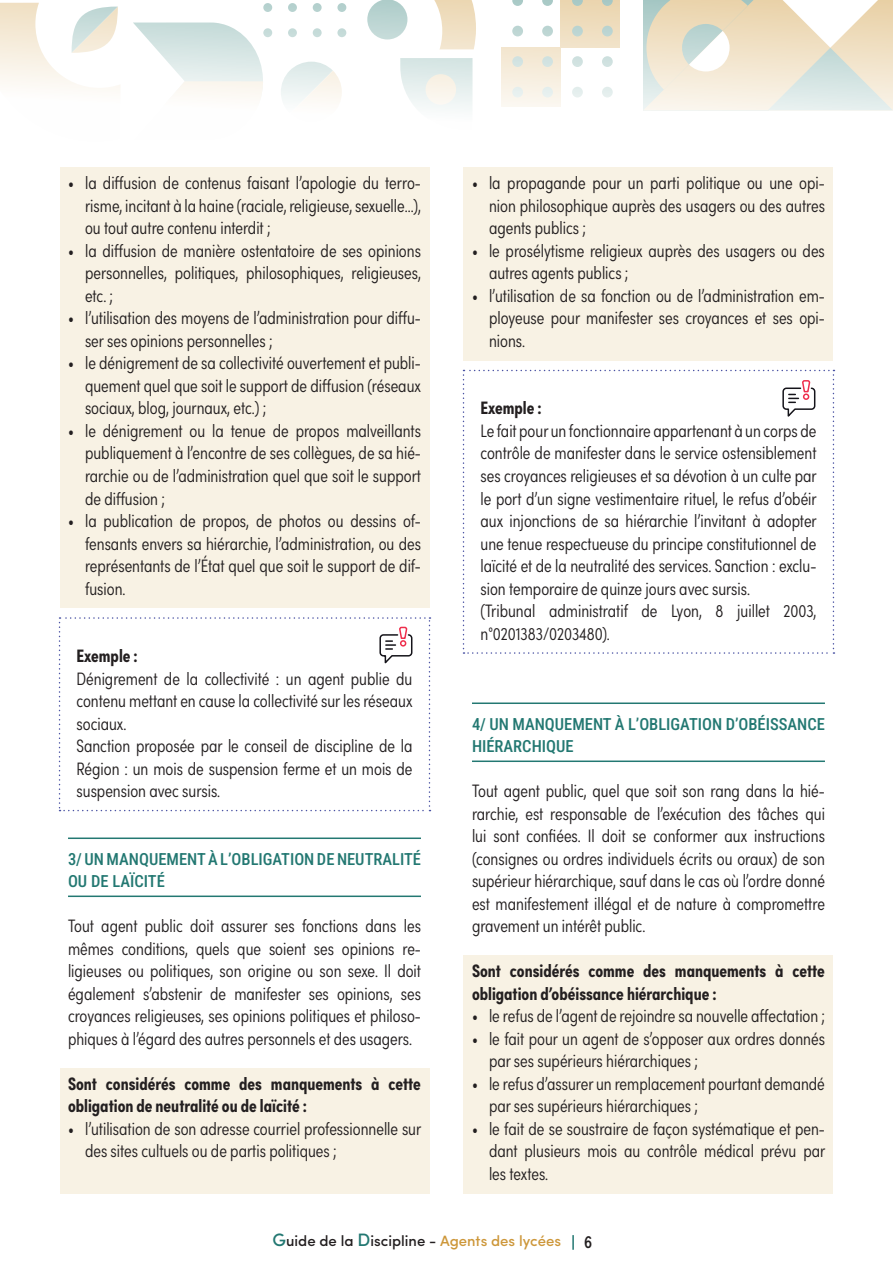
<style>
.page{position:relative;width:893px;height:1263px;background:#fff}
.page>*{position:absolute;margin:0;border:0;box-sizing:border-box;transform-origin:0 0}
.t1{font:300 18px/22.5px "Sofia Pro Condensed";color:#231f20;text-align:justify}
.t2{font:700 18px/22.5px "Sofia Pro Condensed";color:#231f20}
.t3{font:500 18px "Sofia Pro Condensed";color:#231f20}
.t4{font:500 16.5px/22.5px "Roboto Condensed";color:#237872}
.t5{font:500 15px "Sofia Pro";color:#231f20}
.s1{font-size:18px;color:#237872}
.s2{color:#cd973a}
</style>
<div class="page">
<svg style="left:572px;top:1235px;width:2px;height:15px"></svg>
<div style="left:501px;top:48px;width:60px;height:59px;background:linear-gradient(to bottom,#f2e5ce,#fbf8f2)"></div>
<div style="left:561px;top:0;width:59px;height:48px;background:linear-gradient(to right,#eeddbe,#eedcbc)"></div>
<svg style="left:367px;top:0;width:109px;height:50px"></svg>
<div style="left:367px;top:0;width:40px;height:40px;background:#bad4d2;border-radius:50%"></div>
<svg style="left:400px;top:58px;width:73px;height:52px"></svg>
<svg style="left:133px;top:23px;width:130px;height:75px"></svg>
<div style="left:426px;top:74px;width:30px;height:31px;background:#f9f4ea;border-radius:50%"></div>
<svg style="left:263px;top:28px;width:9px;height:9px"></svg>
<div style="left:263px;top:3px;width:9px;height:9px;background:#b6d2cf;border-radius:50%"></div>
<div style="left:288px;top:28px;width:9px;height:9px;background:#c6dcd9;border-radius:50%"></div>
<svg style="left:288px;top:3px;width:9px;height:9px"></svg>
<svg style="left:313px;top:28px;width:9px;height:9px"></svg>
<div style="left:313px;top:3px;width:9px;height:9px;background:#b4d0ce;border-radius:50%"></div>
<div style="left:337px;top:28px;width:9px;height:9px;background:#c5dbd9;border-radius:50%"></div>
<div style="left:337px;top:3px;width:9px;height:9px;background:#b4d0cd;border-radius:50%"></div>
<svg style="left:0;top:3px;width:120px;height:87px"></svg>
<div style="left:512px;top:87px;width:11px;height:11px;background:#e8f0ef;border-radius:50%"></div>
<div style="left:512px;top:56px;width:11px;height:11px;background:#d2e3e1;border-radius:50%"></div>
<div style="left:512px;top:26px;width:11px;height:10px;background:#bed6d4;border-radius:50%"></div>
<svg style="left:512px;top:0;width:11px;height:6px"></svg>
<div style="left:542px;top:87px;width:11px;height:11px;background:#e6efee;border-radius:50%"></div>
<div style="left:542px;top:56px;width:11px;height:11px;background:#d1e2e1;border-radius:50%"></div>
<div style="left:542px;top:26px;width:11px;height:10px;background:#bcd5d3;border-radius:50%"></div>
<svg style="left:542px;top:0;width:11px;height:6px"></svg>
<div style="left:572px;top:87px;width:11px;height:11px;background:#e5efee;border-radius:50%"></div>
<div style="left:572px;top:56px;width:11px;height:11px;background:#d1e2e0;border-radius:50%"></div>
<div style="left:572px;top:26px;width:11px;height:10px;background:#bbd5d2;border-radius:50%"></div>
<svg style="left:572px;top:0;width:11px;height:6px"></svg>
<div style="left:602px;top:87px;width:11px;height:11px;background:#e4eeed;border-radius:50%"></div>
<div style="left:602px;top:56px;width:11px;height:11px;background:#cfe1df;border-radius:50%"></div>
<div style="left:602px;top:26px;width:11px;height:10px;background:#bad4d2;border-radius:50%"></div>
<svg style="left:602px;top:0;width:11px;height:6px"></svg>
<svg style="left:281px;top:62px;width:61px;height:40px"></svg>
<svg style="left:643px;top:0;width:250px;height:110px;background:#ece6d4"></svg>
<div style="left:60px;top:168px;width:369px;height:80px;background:#f8f2e4"></div>
<div style="left:60px;top:235px;width:369px;height:80px;background:#f8f2e4"></div>
<div style="left:60px;top:303px;width:369px;height:57px;background:#f8f2e4"></div>
<div style="left:60px;top:348px;width:369px;height:80px;background:#f8f2e4"></div>
<div style="left:60px;top:415px;width:369px;height:103px;background:#f8f2e4"></div>
<div style="left:60px;top:505px;width:369px;height:103px;background:#f8f2e4"></div>
<hr style="left:68px;top:837px;width:353px;height:2px;background:#237872">
<hr style="left:68px;top:895px;width:353px;height:2px;background:#237872">
<div style="left:60px;top:1068px;width:369px;height:57px;background:#f8f2e4"></div>
<div style="left:60px;top:1113px;width:369px;height:57px;background:#f8f2e4"></div>
<div style="left:60px;top:1158px;width:369px;height:35px;background:#f8f2e4"></div>
<div style="left:463px;top:168px;width:370px;height:80px;background:#f8f2e4"></div>
<div style="left:463px;top:235px;width:370px;height:58px;background:#f8f2e4"></div>
<div style="left:463px;top:280px;width:370px;height:80px;background:#f8f2e4"></div>
<hr style="left:472px;top:702px;width:353px;height:2px;background:#237872">
<hr style="left:472px;top:760px;width:353px;height:2px;background:#237872">
<div style="left:463px;top:955px;width:370px;height:58px;background:#f8f2e4"></div>
<div style="left:463px;top:1000px;width:370px;height:35px;background:#f8f2e4"></div>
<div style="left:463px;top:1023px;width:370px;height:57px;background:#f8f2e4"></div>
<div style="left:463px;top:1068px;width:370px;height:57px;background:#f8f2e4"></div>
<div style="left:463px;top:1113px;width:370px;height:80px;background:#f8f2e4"></div>
<svg style="left:59px;top:617px;width:371px;height:194px"></svg>
<svg style="left:463px;top:370px;width:371px;height:284px"></svg>
<p class="t1" style="left:85px;top:171px;width:337px;text-indent:-17px">• la diffusion de contenus faisant l’apologie du terro&shy;risme, incitant à la haine (raciale, religieuse, sexuelle...), ou tout autre contenu interdit ;</p>
<p class="t1" style="left:85px;top:238px;width:337px;text-indent:-17px">• la diffusion de manière ostentatoire de ses opinions personnelles, politiques, philosophiques, religieuses, etc. ;</p>
<p class="t1" style="left:85px;top:306px;width:337px;text-indent:-17px">• l’utilisation des moyens de l’administration pour diffu&shy;ser ses opinions personnelles ;</p>
<p class="t1" style="left:85px;top:351px;width:337px;text-indent:-17px">• le dénigrement de sa collectivité ouvertement et publi&shy;quement quel que soit le support de diffusion (réseaux sociaux, blog, journaux, etc.) ;</p>
<p class="t1" style="left:85px;top:418px;width:338px;text-indent:-17px">• le dénigrement ou la tenue de propos malveillants publiquement à l’encontre de ses collègues, de sa hié&shy;rarchie ou de l’administration quel que soit le support de diffusion ;</p>
<p class="t1" style="left:85px;top:508px;width:337px;text-indent:-17px">• la publication de propos, de photos ou dessins of&shy;fensants envers sa hiérarchie, l’administration, ou des représentants de l’État quel que soit le support de dif&shy;fusion.</p>
<p class="t2" style="left:77px;top:643px;width:63px">Exemple :</p>
<p class="t1" style="left:77px;top:666px;width:337px;text-align:left">Dénigrement de la collectivité : un agent publie du contenu mettant en cause la collectivité sur les réseaux sociaux.<br>Sanction proposée par le conseil de discipline de la Région : un mois de suspension ferme et un mois de suspension avec sursis.</p>
<p class="t4" style="left:68px;top:847px;width:354px">3/ UN MANQUEMENT À L’OBLIGATION DE NEUTRALITÉ<br>OU DE LAÏCITÉ</p>
<p class="t1" style="left:68px;top:913px;width:355px">Tout agent public doit assurer ses fonctions dans les mêmes conditions, quels que soient ses opinions re&shy;ligieuses ou politiques, son origine ou son sexe. Il doit également s’abstenir de manifester ses opinions, ses croyances religieuses, ses opinions politiques et philoso&shy;phiques à l’égard des autres personnels et des usagers.</p>
<p class="t2" style="left:68px;top:1070px;width:354px">Sont considérés comme des manquements à cette obligation de neutralité ou de laïcité :</p>
<p class="t1" style="left:85px;top:1116px;width:338px;text-indent:-17px">• l’utilisation de son adresse courriel professionnelle sur des sites cultuels ou de partis politiques ;</p>
<p class="t1" style="left:489px;top:171px;width:337px;text-indent:-17px">• la propagande pour un parti politique ou une opi&shy;nion philosophique auprès des usagers ou des autres agents publics ;</p>
<p class="t1" style="left:489px;top:238px;width:337px;text-indent:-17px">• le prosélytisme religieux auprès des usagers ou des autres agents publics ;</p>
<p class="t1" style="left:489px;top:283px;width:337px;text-indent:-17px">• l’utilisation de sa fonction ou de l’administration em&shy;ployeuse pour manifester ses croyances et ses opi&shy;nions.</p>
<p class="t2" style="left:480px;top:395px;width:63px">Exemple :</p>
<p class="t1" style="left:480px;top:418px;width:338px;text-align:left">Le fait pour un fonctionnaire appartenant à un corps de contrôle de manifester dans le service ostensiblement ses croyances religieuses et sa dévotion à un culte par le port d’un signe vestimentaire rituel, le refus d’obéir aux injonctions de sa hiérarchie l’invitant à adopter une tenue respectueuse du principe constitutionnel de laïcité et de la neutralité des services. Sanction : exclu&shy;sion temporaire de quinze jours avec sursis.<br>(Tribunal administratif de Lyon, 8 juillet 2003, n°0201383/0203480).</p>
<p class="t4" style="left:472px;top:712px;width:354px">4/ UN MANQUEMENT À L’OBLIGATION D’OBÉISSANCE<br>HIÉRARCHIQUE</p>
<p class="t1" style="left:472px;top:778px;width:354px">Tout agent public, quel que soit son rang dans la hié&shy;rarchie, est responsable de l’exécution des tâches qui lui sont confiées. Il doit se conformer aux instructions (consignes ou ordres individuels écrits ou oraux) de son supérieur hiérarchique, sauf dans le cas où l’ordre donné est manifestement illégal et de nature à compromettre gravement un intérêt public.</p>
<p class="t2" style="left:472px;top:958px;width:354px">Sont considérés comme des manquements à cette obligation d’obéissance hiérarchique :</p>
<p class="t1" style="left:472px;top:1003px;width:354px">• le refus de l’agent de rejoindre sa nouvelle affectation ;</p>
<p class="t1" style="left:489px;top:1026px;width:337px;text-indent:-17px">• le fait pour un agent de s’opposer aux ordres donnés par ses supérieurs hiérarchiques ;</p>
<p class="t1" style="left:489px;top:1071px;width:337px;text-indent:-17px">• le refus d’assurer un remplacement pourtant demandé par ses supérieurs hiérarchiques ;</p>
<p class="t1" style="left:489px;top:1116px;width:338px;text-indent:-17px">• le fait de se soustraire de façon systématique et pen&shy;dant plusieurs mois au contrôle médical prévu par les textes.</p>
<p class="t5" style="left:273px;top:1230px;width:290px"><span class="s1">G</span>uide de la <span class="s1">D</span>iscipline - <span class="s2">Agents des lycées</span></p>
<p class="t3" style="left:584px;top:1228px;width:10px">6</p>
</div>
